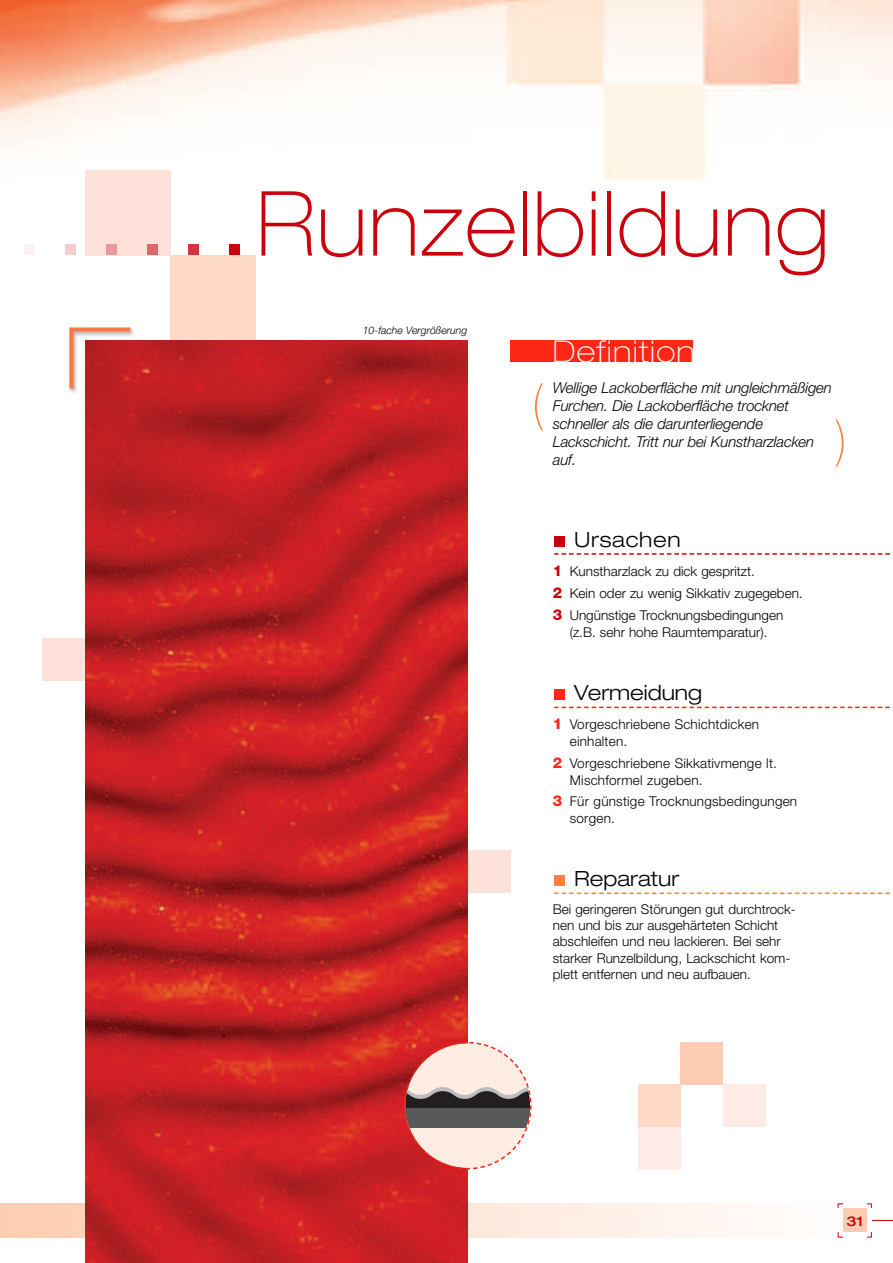
<style>
.page{position:relative;width:893px;height:1263px;background:#fff}
.page>*{position:absolute;margin:0;border:0;box-sizing:border-box;transform-origin:0 0}
.t1{font:100 expanded 90px "Helvetica Neue";letter-spacing:.02em;color:#cc000c;scale:.92 1}
.t2{font:100 condensed 52.5px "Helvetica Neue";color:#fd803e}
.t3{font:100 expanded 30px "Helvetica Neue";letter-spacing:.045em;color:#fff}
.t4{font:300 expanded 21px "Helvetica Neue";color:#000}
.t5{font:300 expanded 21px "Helvetica Neue";letter-spacing:.035em;color:#000}
.t6{font:italic 300 15px/18px "Helvetica Neue";letter-spacing:-.01em;color:#000}
.t7{font:300 13.5px/16.2px "Helvetica Neue";color:#000}
.t8{font:500 expanded 13.5px "Helvetica Neue";color:#cc000c}
.t9{font:italic 300 10.5px "Helvetica Neue";color:#000}
.s1{font-weight:800;font-size:15px;color:#cc000c}
.s2{font-weight:800;font-size:15px;color:#fe2614}
</style>
<div class="page">
<img style="left:0;top:0;width:893px;height:362px">
<img style="left:60px;top:320px;width:89px;height:73px">
<hr style="left:2px;top:1203px;width:4px;height:34px;background:#feccb2">
<hr style="left:13px;top:1203px;width:4px;height:34px;background:#fecdb3">
<hr style="left:24px;top:1203px;width:4px;height:34px;background:#feceb4">
<hr style="left:36px;top:1203px;width:3px;height:34px;background:#feceb5">
<hr style="left:47px;top:1203px;width:3px;height:34px;background:#fecfb6">
<hr style="left:58px;top:1203px;width:3px;height:34px;background:#fed0b7">
<hr style="left:69px;top:1203px;width:4px;height:34px;background:#fed0b8">
<hr style="left:80px;top:1203px;width:4px;height:34px;background:#fed1b9">
<hr style="left:469px;top:1203px;width:3px;height:34px;background:#fee8dc">
<hr style="left:480px;top:1203px;width:3px;height:34px;background:#fee9dd">
<hr style="left:491px;top:1203px;width:3px;height:34px;background:#fee9de">
<hr style="left:502px;top:1203px;width:4px;height:34px;background:#feeadf">
<hr style="left:513px;top:1203px;width:4px;height:34px;background:#feebe0">
<hr style="left:524px;top:1203px;width:4px;height:34px;background:#feebe1">
<hr style="left:535px;top:1203px;width:4px;height:34px;background:#feece2">
<hr style="left:546px;top:1203px;width:4px;height:34px;background:#ffede3">
<hr style="left:557px;top:1203px;width:4px;height:34px;background:#ffede4">
<hr style="left:569px;top:1203px;width:3px;height:34px;background:#ffeee5">
<hr style="left:580px;top:1203px;width:3px;height:34px;background:#ffeee6">
<hr style="left:591px;top:1203px;width:3px;height:34px;background:#ffefe7">
<hr style="left:602px;top:1203px;width:4px;height:34px;background:#fff0e8">
<hr style="left:613px;top:1203px;width:4px;height:34px;background:#fff0e9">
<hr style="left:624px;top:1203px;width:4px;height:34px;background:#fff1ea">
<hr style="left:635px;top:1203px;width:4px;height:34px;background:#fff2eb">
<hr style="left:646px;top:1203px;width:4px;height:34px;background:#fff3ec">
<hr style="left:657px;top:1203px;width:4px;height:34px;background:#fff3ed">
<hr style="left:668px;top:1203px;width:4px;height:34px;background:#fff4ee">
<hr style="left:680px;top:1203px;width:3px;height:34px;background:#fff5ef">
<hr style="left:691px;top:1203px;width:3px;height:34px;background:#fff5f0">
<hr style="left:702px;top:1203px;width:3px;height:34px;background:#fff6f1">
<hr style="left:713px;top:1203px;width:4px;height:34px;background:#fff6f2">
<hr style="left:724px;top:1203px;width:4px;height:34px;background:#fff7f3">
<hr style="left:735px;top:1203px;width:4px;height:34px;background:#fff8f4">
<hr style="left:746px;top:1203px;width:4px;height:34px;background:#fff8f5">
<hr style="left:757px;top:1203px;width:4px;height:34px;background:#fff9f6">
<hr style="left:768px;top:1203px;width:4px;height:34px;background:#fffaf7">
<hr style="left:780px;top:1203px;width:3px;height:34px;background:#fffaf8">
<hr style="left:791px;top:1203px;width:3px;height:34px;background:#fffbf9">
<hr style="left:802px;top:1203px;width:3px;height:34px;background:#fffcfa">
<hr style="left:813px;top:1203px;width:4px;height:34px;background:#fffcfb">
<div style="left:838px;top:1203px;width:34px;height:34px;border:1px solid #cc000c"></div>
<hr style="left:855px;top:1220px;width:38px;height:1px;background:#cc000c">
<div style="left:838px;top:1208px;width:34px;height:24px;background:#fff"></div>
<div style="left:843px;top:1203px;width:24px;height:34px;background:#fff"></div>
<div style="left:843px;top:1208px;width:24px;height:24px;background:#feccb2"></div>
<div style="left:510px;top:340px;width:183px;height:21px;background:#fe2614"></div>
<div style="left:85px;top:170px;width:85px;height:85px;background:#fee1d8"></div>
<div style="left:680px;top:1042px;width:43px;height:42px;background:#feccb2"></div>
<div style="left:170px;top:255px;width:85px;height:85px;background:#fed9c5"></div>
<img style="left:85px;top:340px;width:383px;height:923px">
<div style="left:723px;top:1084px;width:42px;height:43px;background:#feebe5"></div>
<div style="left:554px;top:875px;width:11px;height:11px;background:#fd803e"></div>
<div style="left:554px;top:689px;width:11px;height:11px;background:#fe2614"></div>
<div style="left:554px;top:536px;width:11px;height:11px;background:#cc000c"></div>
<svg style="left:554px;top:553px;width:339px;height:2px"></svg>
<svg style="left:554px;top:892px;width:339px;height:2px"></svg>
<svg style="left:554px;top:707px;width:339px;height:1px"></svg>
<div style="left:638px;top:1084px;width:42px;height:43px;background:#fed9c5"></div>
<div style="left:638px;top:1127px;width:42px;height:42px;background:#feebe5"></div>
<div style="left:468px;top:850px;width:42px;height:43px;background:#fee1d8"></div>
<div style="left:43px;top:638px;width:42px;height:42px;background:#fee1d8"></div>
<svg style="left:403px;top:1041px;width:129px;height:129px;background:#c8a5a1"></svg>
<div style="left:25px;top:244px;width:10px;height:11px;background:#fcf2f3"></div>
<div style="left:66px;top:244px;width:10px;height:11px;background:#f5cccf"></div>
<div style="left:107px;top:244px;width:10px;height:11px;background:#eb999e"></div>
<div style="left:147px;top:244px;width:11px;height:11px;background:#e0666d"></div>
<div style="left:188px;top:244px;width:11px;height:11px;background:#d6333d"></div>
<div style="left:229px;top:244px;width:11px;height:11px;background:#cc000c"></div>
<h1 class="t1" style="left:257px;top:191px;width:624px">Runzelbildung</h1>
<p class="t9" style="left:363px;top:326px;width:106px">10-fache Vergrößerung</p>
<h2 class="t2" style="left:531px;top:383px;width:13px">(</h2>
<h3 class="t3" style="left:553px;top:340px;width:144px">Definition</h3>
<p class="t6" style="left:553px;top:380px;width:281px">Wellige Lackoberfläche mit ungleichmäßigen Furchen. Die Lackoberfläche trocknet schneller als die darunterliegende Lackschicht. Tritt nur bei Kunstharzlacken auf.</p>
<h2 class="t2" style="left:835px;top:420px;width:13px">)</h2>
<h3 class="t5" style="left:574px;top:532px;width:108px">Ursachen</h3>
<p class="t7" style="left:553px;top:561px;width:251px;line-height:22.2px"><span class="s1">1</span> Kunstharzlack zu dick gespritzt.<br><span class="s1">2</span> Kein oder zu wenig Sikkativ zugegeben.<br><span class="s1">3</span> Ungünstige Trocknungsbedingungen</p>
<p class="t7" style="left:570px;top:626px;width:199px">(z.B. sehr hohe Raumtemparatur).</p>
<h3 class="t4" style="left:574px;top:685px;width:129px">Vermeidung</h3>
<p class="t7" style="left:570px;top:717px;width:191px;line-height:17px;text-indent:-17px"><span class="s2">1</span> Vorgeschriebene Schichtdicken einhalten.</p>
<p class="t7" style="left:570px;top:756px;width:209px;line-height:17px;text-indent:-17px"><span class="s2">2</span> Vorgeschriebene Sikkativmenge lt.<br>Mischformel zugeben.</p>
<p class="t7" style="left:570px;top:794px;width:229px;line-height:17px;text-indent:-17px"><span class="s2">3</span> Für günstige Trocknungsbedingungen sorgen.</p>
<h3 class="t4" style="left:574px;top:871px;width:106px">Reparatur</h3>
<p class="t7" style="left:553px;top:902px;width:245px">Bei geringeren Störungen gut durchtrock&shy;nen und bis zur ausgehärteten Schicht abschleifen und neu lackieren. Bei sehr starker Runzelbildung, Lackschicht kom&shy;plett entfernen und neu aufbauen.</p>
<p class="t8" style="left:846px;top:1216px;width:18px">31</p>
</div>
